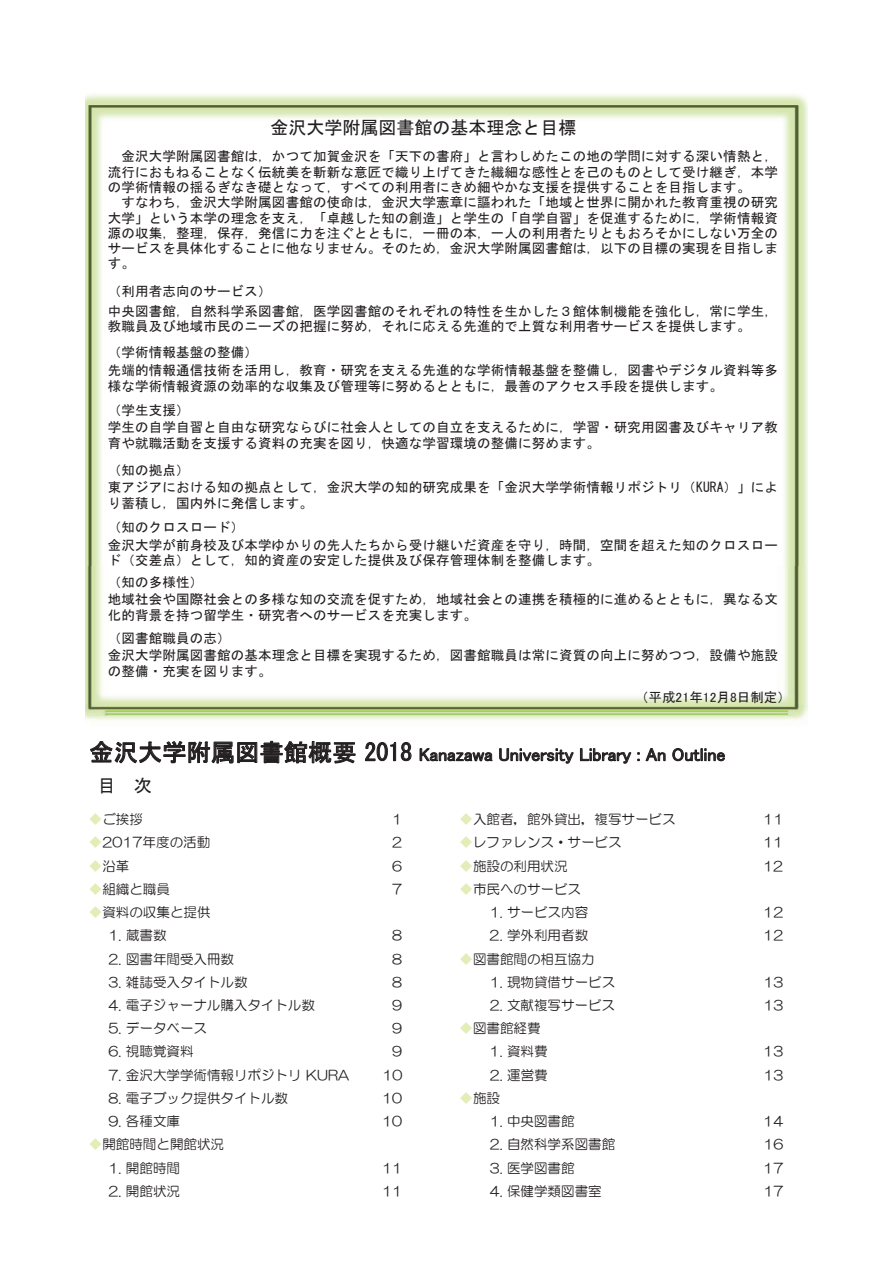
<style>
.page{position:relative;width:893px;height:1263px;background:#fff}
.page>*{position:absolute;margin:0;border:0;box-sizing:border-box;transform-origin:0 0}
.t1{font:18px "MS P Gothic";color:#231f20}
.t2{font:18px "MS Gothic";color:#231f20}
.t3{font:13.5px/15.3px "MS Gothic";letter-spacing:.015em;color:#231f20}
.t4{font:13.5px "HG Maru Gothic MPRO";color:#231f20}
.t5{font:13.5px "MS P Gothic";color:#231f20}
.s1{font-family:"MS Gothic";font-size:24px}
.s2{color:#e3edb7}
</style>
<div class="page">
<img style="left:85px;top:94px;width:723px;height:628px">
<svg style="left:90px;top:741px;width:266px;height:23px"></svg>
<svg style="left:365px;top:742px;width:46px;height:19px"></svg>
<svg style="left:420px;top:748px;width:73px;height:13px"></svg>
<svg style="left:499px;top:748px;width:75px;height:15px"></svg>
<svg style="left:580px;top:748px;width:51px;height:15px"></svg>
<svg style="left:637px;top:752px;width:2px;height:9px"></svg>
<svg style="left:645px;top:748px;width:20px;height:13px"></svg>
<svg style="left:672px;top:748px;width:53px;height:13px"></svg>
<h1 class="t2" style="left:270px;top:118px;width:308px">金沢大学附属図書館の基本理念と目標</h1>
<p class="t3" style="left:108px;top:149px;width:671px">　金沢大学附属図書館は，かつて加賀金沢を「天下の書府」と言わしめたこの地の学問に対する深い情熱と，流行におもねることなく伝統美を斬新な意匠で織り上げてきた繊細な感性とを己のものとして受け継ぎ，本学の学術情報の揺るぎなき礎となって，すべての利用者にきめ細やかな支援を提供することを目指します。<br>　すなわち，金沢大学附属図書館の使命は，金沢大学憲章に謳われた「地域と世界に開かれた教育重視の研究大学」という本学の理念を支え，「卓越した知の創造」と学生の「自学自習」を促進するために，学術情報資源の収集，整理，保存，発信に力を注ぐとともに，一冊の本，一人の利用者たりともおろそかにしない万全のサービスを具体化することに他なりません。そのため，金沢大学附属図書館は，以下の目標の実現を目指します。</p>
<p class="t3" style="left:108px;top:304px;width:671px">中央図書館，自然科学系図書館，医学図書館のそれぞれの特性を生かした３館体制機能を強化し，常に学生，教職員及び地域市民のニーズの把握に努め，それに応える先進的で上質な利用者サービスを提供します。</p>
<p class="t3" style="left:108px;top:363px;width:671px">先端的情報通信技術を活用し，教育・研究を支える先進的な学術情報基盤を整備し，図書やデジタル資料等多様な学術情報資源の効率的な収集及び管理等に努めるとともに，最善のアクセス手段を提供します。</p>
<p class="t3" style="left:108px;top:420px;width:671px">学生の自学自習と自由な研究ならびに社会人としての自立を支えるために，学習・研究用図書及びキャリア教育や就職活動を支援する資料の充実を図り，快適な学習環境の整備に努めます。</p>
<p class="t3" style="left:108px;top:480px;width:672px">東アジアにおける知の拠点として，金沢大学の知的研究成果を「金沢大学学術情報リポジトリ（KURA）」により蓄積し，国内外に発信します。</p>
<p class="t3" style="left:108px;top:283px;width:165px">（利用者志向のサービス）</p>
<p class="t3" style="left:108px;top:345px;width:152px">（学術情報基盤の整備）</p>
<p class="t3" style="left:108px;top:402px;width:83px">（学生支援）</p>
<p class="t3" style="left:108px;top:462px;width:83px">（知の拠点）</p>
<p class="t3" style="left:108px;top:519px;width:138px">（知のクロスロード）</p>
<p class="t3" style="left:108px;top:537px;width:671px">金沢大学が前身校及び本学ゆかりの先人たちから受け継いだ資産を守り，時間，空間を超えた知のクロスロード（交差点）として，知的資産の安定した提供及び保存管理体制を整備します。</p>
<p class="t3" style="left:108px;top:592px;width:671px">地域社会や国際社会との多様な知の交流を促すため，地域社会との連携を積極的に進めるとともに，異なる文化的背景を持つ留学生・研究者へのサービスを充実します。</p>
<p class="t3" style="left:108px;top:648px;width:671px">金沢大学附属図書館の基本理念と目標を実現するため，図書館職員は常に資質の向上に努めつつ，設備や施設の整備・充実を図ります。</p>
<p class="t5" style="left:642px;top:690px;width:144px">（平成21年12月8日制定）</p>
<p class="t3" style="left:108px;top:574px;width:124px">（知の多様性）　　</p>
<p class="t3" style="left:108px;top:630px;width:124px">（図書館職員の志）</p>
<h1 class="t1" style="left:90px;top:745px;width:637px"><span class="s1">金沢大学附属図書館概要 2018</span> Kanazawa University Library : An Outline</h1>
<h1 class="t2" style="left:98px;top:776px;width:55px">目　次</h1>
<p class="t4" style="left:89px;top:813px;width:55px"><span class="s2">◆</span>ご挨拶</p>
<p class="t4" style="left:392px;top:813px;width:12px">1</p>
<p class="t4" style="left:460px;top:813px;width:217px"><span class="s2">◆</span>入館者，館外貸出，複写サービス</p>
<p class="t4" style="left:763px;top:813px;width:22px">11</p>
<p class="t4" style="left:89px;top:836px;width:123px"><span class="s2">◆</span>2017年度の活動</p>
<p class="t4" style="left:392px;top:836px;width:12px">2</p>
<p class="t4" style="left:460px;top:836px;width:163px"><span class="s2">◆</span>レファレンス・サービス</p>
<p class="t4" style="left:763px;top:836px;width:22px">11</p>
<p class="t4" style="left:89px;top:859px;width:42px"><span class="s2">◆</span>沿革</p>
<p class="t4" style="left:392px;top:859px;width:12px">6</p>
<p class="t4" style="left:460px;top:859px;width:109px"><span class="s2">◆</span>施設の利用状況</p>
<p class="t4" style="left:763px;top:859px;width:22px">12</p>
<p class="t4" style="left:89px;top:882px;width:82px"><span class="s2">◆</span>組織と職員</p>
<p class="t4" style="left:392px;top:882px;width:12px">7</p>
<p class="t4" style="left:460px;top:882px;width:123px"><span class="s2">◆</span>市民へのサービス</p>
<p class="t4" style="left:89px;top:905px;width:123px"><span class="s2">◆</span>資料の収集と提供</p>
<p class="t4" style="left:490px;top:905px;width:100px">1. サービス内容</p>
<p class="t4" style="left:763px;top:905px;width:22px">12</p>
<p class="t4" style="left:109px;top:929px;width:59px">1. 蔵書数</p>
<p class="t4" style="left:392px;top:929px;width:12px">8</p>
<p class="t4" style="left:490px;top:929px;width:100px">2. 学外利用者数</p>
<p class="t4" style="left:763px;top:929px;width:22px">12</p>
<p class="t4" style="left:109px;top:952px;width:127px">2. 図書年間受入冊数</p>
<p class="t4" style="left:392px;top:952px;width:12px">8</p>
<p class="t4" style="left:460px;top:952px;width:136px"><span class="s2">◆</span>図書館間の相互協力</p>
<p class="t4" style="left:109px;top:975px;width:140px">3. 雑誌受入タイトル数</p>
<p class="t4" style="left:392px;top:975px;width:12px">8</p>
<p class="t4" style="left:490px;top:975px;width:127px">1. 現物貸借サービス</p>
<p class="t4" style="left:763px;top:975px;width:22px">13</p>
<p class="t4" style="left:109px;top:998px;width:208px">4. 電子ジャーナル購入タイトル数</p>
<p class="t4" style="left:392px;top:998px;width:12px">9</p>
<p class="t4" style="left:490px;top:998px;width:127px">2. 文献複写サービス</p>
<p class="t4" style="left:763px;top:998px;width:22px">13</p>
<p class="t4" style="left:109px;top:1022px;width:100px">5. データベース</p>
<p class="t4" style="left:392px;top:1022px;width:12px">9</p>
<p class="t4" style="left:460px;top:1022px;width:82px"><span class="s2">◆</span>図書館経費</p>
<p class="t4" style="left:109px;top:1045px;width:86px">6. 視聴覚資料</p>
<p class="t4" style="left:392px;top:1045px;width:12px">9</p>
<p class="t4" style="left:490px;top:1045px;width:59px">1. 資料費</p>
<p class="t4" style="left:763px;top:1045px;width:22px">13</p>
<p class="t4" style="left:109px;top:1068px;width:242px">7. 金沢大学学術情報リポジトリ KURA</p>
<p class="t4" style="left:382px;top:1068px;width:22px">10</p>
<p class="t4" style="left:490px;top:1068px;width:59px">2. 運営費</p>
<p class="t4" style="left:763px;top:1068px;width:22px">13</p>
<p class="t4" style="left:109px;top:1091px;width:181px">8. 電子ブック提供タイトル数</p>
<p class="t4" style="left:382px;top:1091px;width:22px">10</p>
<p class="t4" style="left:460px;top:1091px;width:42px"><span class="s2">◆</span>施設</p>
<p class="t4" style="left:109px;top:1114px;width:73px">9. 各種文庫</p>
<p class="t4" style="left:382px;top:1114px;width:22px">10</p>
<p class="t4" style="left:490px;top:1114px;width:86px">1. 中央図書館</p>
<p class="t4" style="left:763px;top:1114px;width:22px">14</p>
<p class="t4" style="left:89px;top:1138px;width:137px"><span class="s2">◆</span>開館時間と開館状況</p>
<p class="t4" style="left:490px;top:1138px;width:127px">2. 自然科学系図書館</p>
<p class="t4" style="left:763px;top:1138px;width:22px">16</p>
<p class="t4" style="left:109px;top:1161px;width:73px">1. 開館時間</p>
<p class="t4" style="left:382px;top:1161px;width:22px">11</p>
<p class="t4" style="left:490px;top:1161px;width:86px">3. 医学図書館</p>
<p class="t4" style="left:763px;top:1161px;width:22px">17</p>
<p class="t4" style="left:109px;top:1184px;width:73px">2. 開館状況</p>
<p class="t4" style="left:382px;top:1184px;width:22px">11</p>
<p class="t4" style="left:490px;top:1184px;width:113px">4. 保健学類図書室</p>
<p class="t4" style="left:763px;top:1184px;width:22px">17</p>
</div>
